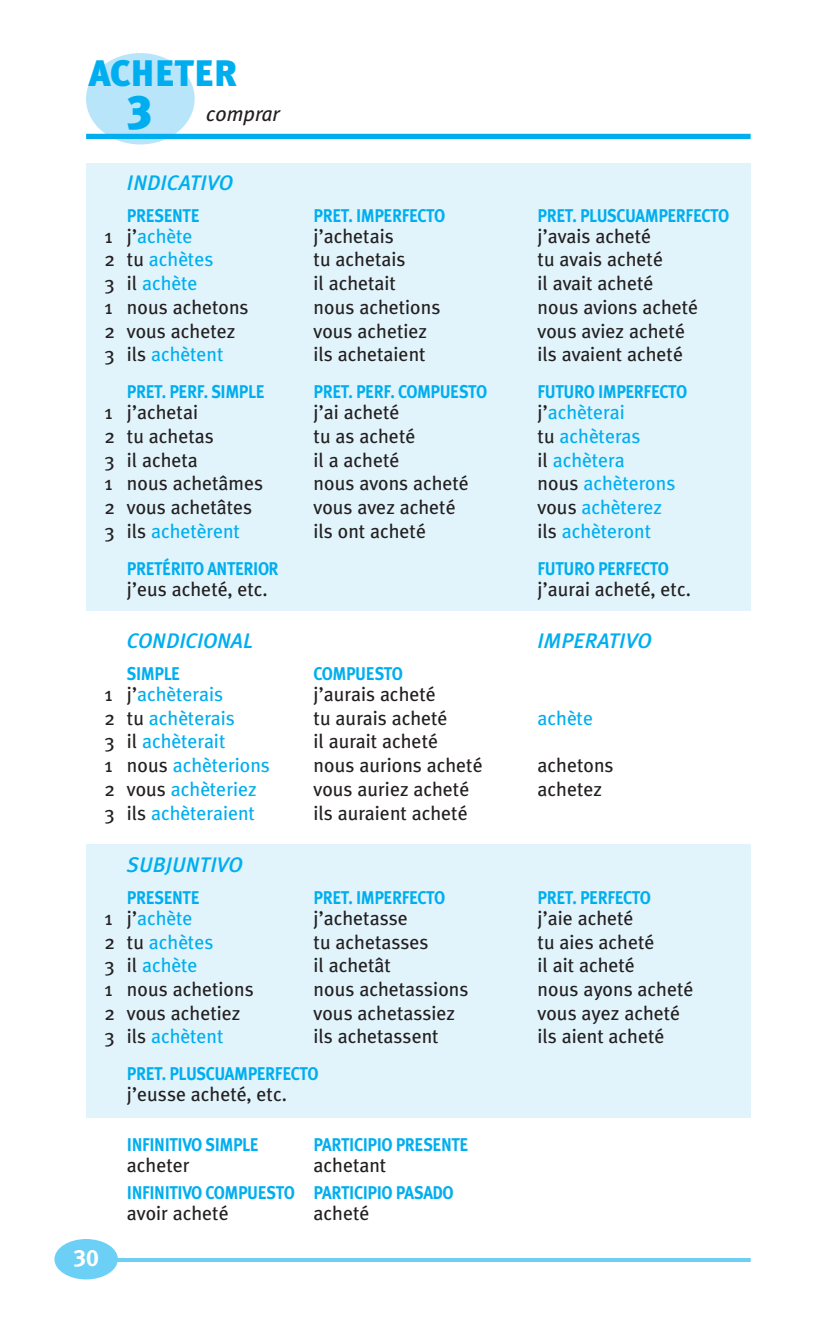
<style>
.page{position:relative;width:836px;height:1340px;background:#fff}
.page>*{position:absolute;margin:0;border:0;box-sizing:border-box;transform-origin:0 0}
.t1{font:900 47.48px "Meta Plus";color:#00aeef}
.t2{font:900 36.9px "Meta Plus";color:#00aeef}
.t3{font:23.62px "Meta Plus Bold Caps";color:#fff}
.t4{font:italic 500 21.15px "Meta Plus";color:#00aeef}
.t5{font:italic 21.15px "Meta Plus";color:#231f20}
.t6{font:19.8px "Meta Plus";color:#231f20}
.t7{font:19.8px "Meta Plus";color:#00aeef}
.t8{font:18.45px "Meta Plus Bold Caps";letter-spacing:-.025em;color:#00aeef;scale:.9 1}
.s1{color:#231f20}
</style>
<div class="page">
<div style="left:86px;top:53px;width:109px;height:91px;background:#b9e5fa;border-radius:50%"></div>
<div style="left:86px;top:163px;width:664px;height:448px;background:#e1f4fc"></div>
<div style="left:86px;top:844px;width:664px;height:274px;background:#e1f4fc"></div>
<div style="left:54px;top:1238px;width:64px;height:41px;background:#6bcff6;border-radius:50%"></div>
<svg style="left:117px;top:1257px;width:633px;height:4px;fill:#6bcff6"></svg>
<div style="left:86px;top:134px;width:664px;height:5px;background:#00aeef"></div>
<h2 class="t2" style="left:89px;top:56px;width:150px">ACHETER</h2>
<h1 class="t1" style="left:127px;top:83px;width:26px">3</h1>
<p class="t5" style="left:206px;top:106px;width:75px">comprar</p>
<p class="t4" style="left:127px;top:174px;width:107px">INDICATIVO</p>
<p class="t8" style="left:127px;top:204px;width:82px">PRESENTE</p>
<p class="t8" style="left:313px;top:204px;width:148px">PRET. IMPERFECTO</p>
<p class="t8" style="left:537px;top:204px;width:214px">PRET. PLUSCUAMPERFECTO</p>
<p class="t7" style="left:104px;top:228px;width:90px"><span class="s1">1 j’</span>achète</p>
<p class="t6" style="left:313px;top:228px;width:82px">j’achetais</p>
<p class="t6" style="left:537px;top:228px;width:115px">j’avais acheté</p>
<p class="t7" style="left:104px;top:252px;width:110px"><span class="s1">2 tu</span> achètes</p>
<p class="t6" style="left:313px;top:252px;width:93px">tu achetais</p>
<p class="t6" style="left:537px;top:252px;width:126px">tu avais acheté</p>
<p class="t7" style="left:104px;top:275px;width:94px"><span class="s1">3 il</span> achète</p>
<p class="t6" style="left:313px;top:275px;width:84px">il achetait</p>
<p class="t6" style="left:537px;top:275px;width:117px">il avait acheté</p>
<p class="t6" style="left:104px;top:299px;width:146px">1 nous achetons</p>
<p class="t6" style="left:313px;top:299px;width:128px">nous achetions</p>
<p class="t6" style="left:537px;top:299px;width:162px">nous avions acheté</p>
<p class="t6" style="left:104px;top:323px;width:132px">2 vous achetez</p>
<p class="t6" style="left:313px;top:323px;width:115px">vous achetiez</p>
<p class="t6" style="left:537px;top:323px;width:148px">vous aviez acheté</p>
<p class="t7" style="left:104px;top:346px;width:120px"><span class="s1">3 ils</span> achètent</p>
<p class="t6" style="left:313px;top:346px;width:113px">ils achetaient</p>
<p class="t6" style="left:537px;top:346px;width:146px">ils avaient acheté</p>
<p class="t8" style="left:127px;top:381px;width:154px">PRET. PERF. SIMPLE</p>
<p class="t8" style="left:313px;top:381px;width:194px">PRET. PERF. COMPUESTO</p>
<p class="t8" style="left:537px;top:381px;width:168px">FUTURO IMPERFECTO</p>
<p class="t6" style="left:104px;top:404px;width:95px">1 j’achetai</p>
<p class="t6" style="left:313px;top:404px;width:87px">j’ai acheté</p>
<p class="t7" style="left:537px;top:404px;width:89px"><span class="s1">j’</span>achèterai</p>
<p class="t6" style="left:104px;top:428px;width:111px">2 tu achetas</p>
<p class="t6" style="left:313px;top:428px;width:103px">tu as acheté</p>
<p class="t7" style="left:537px;top:428px;width:104px"><span class="s1">tu</span> achèteras</p>
<p class="t6" style="left:104px;top:452px;width:95px">3 il acheta</p>
<p class="t6" style="left:313px;top:452px;width:87px">il a acheté</p>
<p class="t7" style="left:537px;top:452px;width:88px"><span class="s1">il</span> achètera</p>
<p class="t6" style="left:104px;top:475px;width:160px">1 nous achetâmes</p>
<p class="t6" style="left:313px;top:475px;width:156px">nous avons acheté</p>
<p class="t7" style="left:537px;top:475px;width:139px"><span class="s1">nous</span> achèterons</p>
<p class="t6" style="left:104px;top:499px;width:149px">2 vous achetâtes</p>
<p class="t6" style="left:313px;top:499px;width:143px">vous avez acheté</p>
<p class="t7" style="left:537px;top:499px;width:126px"><span class="s1">vous</span> achèterez</p>
<p class="t7" style="left:104px;top:523px;width:137px"><span class="s1">3 ils</span> achetèrent</p>
<p class="t6" style="left:313px;top:523px;width:113px">ils ont acheté</p>
<p class="t7" style="left:537px;top:523px;width:115px"><span class="s1">ils</span> achèteront</p>
<p class="t8" style="left:127px;top:557px;width:170px">PRETÉRITO ANTERIOR</p>
<p class="t8" style="left:537px;top:557px;width:147px">FUTURO PERFECTO</p>
<p class="t6" style="left:127px;top:581px;width:142px">j’eus acheté, etc.</p>
<p class="t6" style="left:537px;top:581px;width:155px">j’aurai acheté, etc.</p>
<p class="t4" style="left:127px;top:633px;width:128px">CONDICIONAL</p>
<p class="t4" style="left:537px;top:633px;width:115px">IMPERATIVO</p>
<p class="t8" style="left:127px;top:662px;width:61px">SIMPLE</p>
<p class="t8" style="left:313px;top:662px;width:101px">COMPUESTO</p>
<p class="t7" style="left:104px;top:686px;width:120px"><span class="s1">1 j’</span>achèterais</p>
<p class="t6" style="left:313px;top:686px;width:123px">j’aurais acheté</p>
<p class="t7" style="left:104px;top:710px;width:132px"><span class="s1">2 tu</span> achèterais</p>
<p class="t6" style="left:313px;top:710px;width:135px">tu aurais acheté</p>
<p class="t7" style="left:537px;top:710px;width:57px">achète</p>
<p class="t7" style="left:104px;top:733px;width:122px"><span class="s1">3 il</span> achèterait</p>
<p class="t6" style="left:313px;top:733px;width:126px">il aurait acheté</p>
<p class="t7" style="left:104px;top:757px;width:167px"><span class="s1">1 nous</span> achèterions</p>
<p class="t6" style="left:313px;top:757px;width:170px">nous aurions acheté</p>
<p class="t6" style="left:537px;top:757px;width:77px">achetons</p>
<p class="t7" style="left:104px;top:781px;width:154px"><span class="s1">2 vous</span> achèteriez</p>
<p class="t6" style="left:313px;top:781px;width:157px">vous auriez acheté</p>
<p class="t6" style="left:537px;top:781px;width:66px">achetez</p>
<p class="t7" style="left:104px;top:804px;width:152px"><span class="s1">3 ils</span> achèteraient</p>
<p class="t6" style="left:313px;top:804px;width:155px">ils auraient acheté</p>
<p class="t4" style="left:127px;top:856px;width:117px">SUBJUNTIVO</p>
<p class="t8" style="left:127px;top:886px;width:82px">PRESENTE</p>
<p class="t8" style="left:313px;top:886px;width:148px">PRET. IMPERFECTO</p>
<p class="t8" style="left:537px;top:886px;width:127px">PRET. PERFECTO</p>
<p class="t7" style="left:104px;top:910px;width:90px"><span class="s1">1 j’</span>achète</p>
<p class="t6" style="left:313px;top:910px;width:96px">j’achetasse</p>
<p class="t6" style="left:537px;top:910px;width:97px">j’aie acheté</p>
<p class="t7" style="left:104px;top:933px;width:110px"><span class="s1">2 tu</span> achètes</p>
<p class="t6" style="left:313px;top:933px;width:116px">tu achetasses</p>
<p class="t6" style="left:537px;top:933px;width:118px">tu aies acheté</p>
<p class="t7" style="left:104px;top:957px;width:94px"><span class="s1">3 il</span> achète</p>
<p class="t6" style="left:313px;top:957px;width:79px">il achetât</p>
<p class="t6" style="left:537px;top:957px;width:98px">il ait acheté</p>
<p class="t6" style="left:104px;top:981px;width:151px">1 nous achetions</p>
<p class="t6" style="left:313px;top:981px;width:156px">nous achetassions</p>
<p class="t6" style="left:537px;top:981px;width:157px">nous ayons acheté</p>
<p class="t6" style="left:104px;top:1004px;width:137px">2 vous achetiez</p>
<p class="t6" style="left:313px;top:1004px;width:143px">vous achetassiez</p>
<p class="t6" style="left:537px;top:1004px;width:144px">vous ayez acheté</p>
<p class="t7" style="left:104px;top:1028px;width:120px"><span class="s1">3 ils</span> achètent</p>
<p class="t6" style="left:313px;top:1028px;width:126px">ils achetassent</p>
<p class="t6" style="left:537px;top:1028px;width:128px">ils aient acheté</p>
<p class="t8" style="left:127px;top:1063px;width:214px">PRET. PLUSCUAMPERFECTO</p>
<p class="t6" style="left:127px;top:1086px;width:161px">j’eusse acheté, etc.</p>
<p class="t8" style="left:127px;top:1134px;width:148px">INFINITIVO SIMPLE</p>
<p class="t8" style="left:313px;top:1134px;width:173px">PARTICIPIO PRESENTE</p>
<p class="t6" style="left:127px;top:1157px;width:64px">acheter</p>
<p class="t6" style="left:313px;top:1157px;width:74px">achetant</p>
<p class="t8" style="left:127px;top:1181px;width:364px">INFINITIVO COMPUESTO PARTICIPIO PASADO</p>
<p class="t6" style="left:127px;top:1205px;width:103px">avoir acheté</p>
<p class="t6" style="left:313px;top:1205px;width:57px">acheté</p>
<p class="t3" style="left:73px;top:1243px;width:27px">30</p>
</div>
